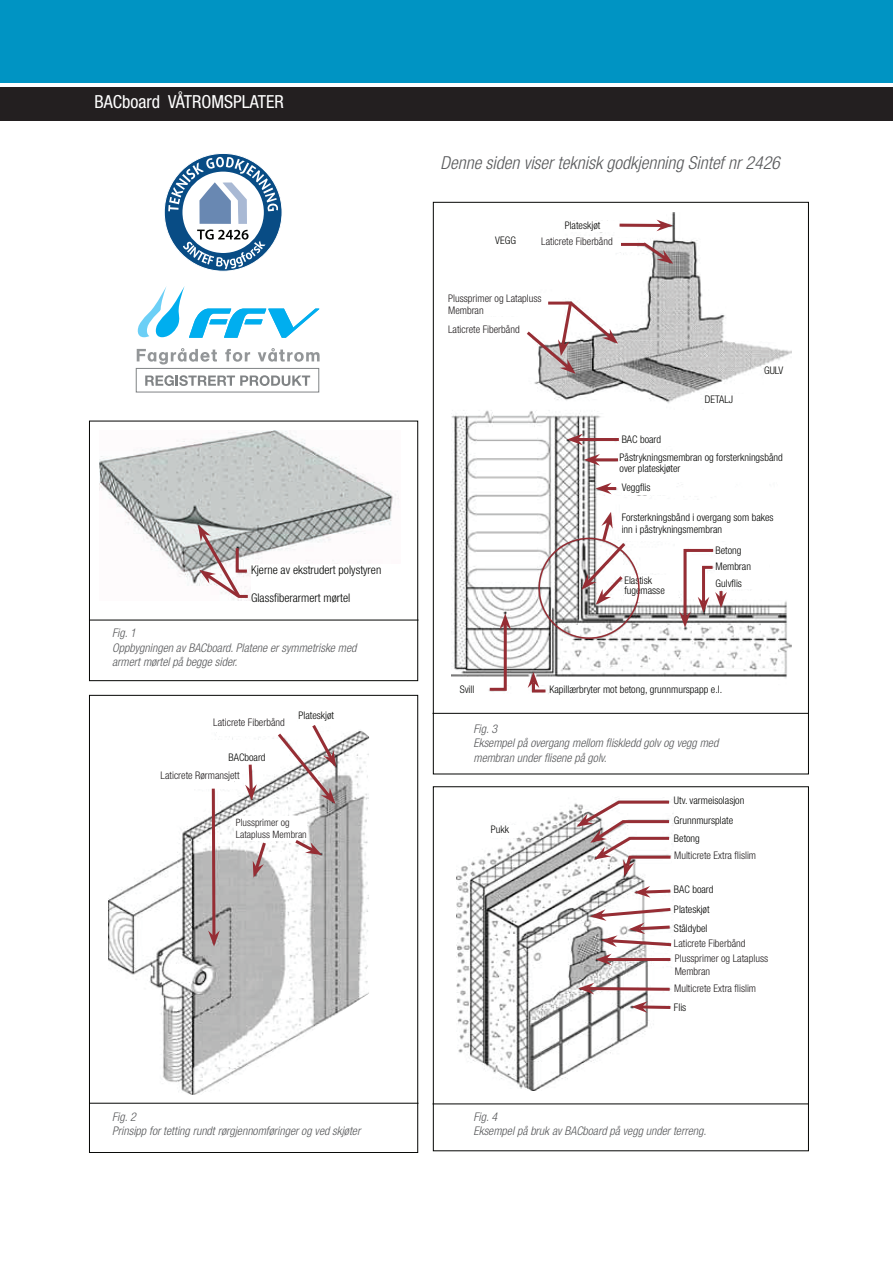
<style>
.page{position:relative;width:893px;height:1263px;background:#fff}
.page>*{position:absolute;margin:0;border:0;box-sizing:border-box;transform-origin:0 0}
.t1{font:condensed 18px "Helvetica Neue LT Std";color:#fff}
.t2{font:italic 300 condensed 17.85px "Helvetica Neue";color:#58595b}
.t3{font:500 15px "Helvetica Neue";color:#fff}
.t4{font:italic 300 condensed 12px/14.4px "Helvetica Neue";color:#58595b}
.t5{font:300 condensed 12px "Helvetica Neue";color:#040503}
.t6{font:300 condensed 10.5px/19.4px "Helvetica Neue";color:#040503}
.t7{font:300 condensed 10.5px/12.6px "Helvetica Neue LT Std";color:#231f20}
.t8{font:300 condensed 10.2px/12.1px "Helvetica Neue LT Std";color:#231f20}
</style>
<div class="page">
<svg style="left:137px;top:286px;width:182px;height:52px"></svg>
<svg style="left:137px;top:348px;width:80px;height:16px"></svg>
<svg style="left:225px;top:349px;width:25px;height:13px"></svg>
<svg style="left:258px;top:348px;width:62px;height:14px"></svg>
<svg style="left:145px;top:375px;width:165px;height:11px"></svg>
<div style="left:136px;top:368px;width:183px;height:24px;border:1px solid #808385"></div>
<svg style="left:168px;top:157px;width:110px;height:112px"></svg>
<img style="left:99px;top:431px;width:300px;height:155px">
<div style="left:251px;top:564px;width:160px;height:55px;background:#fff"></div>
<svg style="left:198px;top:525px;width:52px;height:76px"></svg>
<img style="left:108px;top:730px;width:261px;height:365px">
<div style="left:217px;top:721px;width:74px;height:14px;background:#fff"></div>
<div style="left:229px;top:753px;width:45px;height:15px;background:#fff"></div>
<div style="left:190px;top:774px;width:52px;height:14px;background:#fff"></div>
<div style="left:249px;top:816px;width:52px;height:25px;background:#fff"></div>
<svg style="left:275px;top:725px;width:61px;height:79px"></svg>
<svg style="left:245px;top:764px;width:12px;height:36px"></svg>
<svg style="left:208px;top:788px;width:12px;height:158px"></svg>
<svg style="left:253px;top:841px;width:15px;height:37px"></svg>
<svg style="left:292px;top:837px;width:30px;height:18px"></svg>
<div style="left:89px;top:421px;width:329px;height:260px;border:1px solid #040503"></div>
<hr style="left:89px;top:620px;width:329px;height:1px;background:#040503">
<div style="left:89px;top:695px;width:329px;height:457px;border:1px solid #040503"></div>
<hr style="left:89px;top:1103px;width:329px;height:1px;background:#040503">
<img style="left:452px;top:212px;width:339px;height:482px">
<div style="left:565px;top:221px;width:53px;height:11px;background:#fff"></div>
<div style="left:545px;top:238px;width:91px;height:14px;background:#fff"></div>
<div style="left:451px;top:294px;width:111px;height:17px;background:#fff"></div>
<div style="left:450px;top:317px;width:82px;height:36px;background:#fff"></div>
<div style="left:476px;top:223px;width:65px;height:43px;background:#fff"></div>
<div style="left:705px;top:394px;width:54px;height:23px;background:#fff"></div>
<div style="left:764px;top:366px;width:42px;height:23px;background:#fff"></div>
<hr style="left:620px;top:224px;width:42px;height:3px;background:#962d34">
<svg style="left:656px;top:220px;width:16px;height:11px"></svg>
<svg style="left:640px;top:239px;width:33px;height:25px"></svg>
<hr style="left:621px;top:243px;width:23px;height:3px;background:#962d34">
<svg style="left:523px;top:298px;width:95px;height:76px"></svg>
<hr style="left:577px;top:438px;width:42px;height:3px;background:#962d34">
<svg style="left:567px;top:434px;width:16px;height:11px"></svg>
<hr style="left:594px;top:458px;width:24px;height:3px;background:#962d34">
<svg style="left:584px;top:454px;width:16px;height:12px"></svg>
<svg style="left:596px;top:483px;width:20px;height:11px"></svg>
<svg style="left:581px;top:512px;width:47px;height:93px"></svg>
<svg style="left:679px;top:547px;width:48px;height:81px"></svg>
<svg style="left:487px;top:614px;width:24px;height:78px"></svg>
<svg style="left:528px;top:672px;width:20px;height:22px"></svg>
<div style="left:622px;top:435px;width:53px;height:11px;background:#fff"></div>
<div style="left:620px;top:453px;width:178px;height:29px;background:#fff"></div>
<div style="left:622px;top:483px;width:53px;height:12px;background:#fff"></div>
<div style="left:622px;top:500px;width:155px;height:41px;background:#fff"></div>
<div style="left:715px;top:545px;width:54px;height:44px;background:#fff"></div>
<div style="left:624px;top:575px;width:54px;height:27px;background:#fff"></div>
<div style="left:549px;top:684px;width:229px;height:31px;background:#fff"></div>
<div style="left:460px;top:685px;width:27px;height:12px;background:#fff"></div>
<img style="left:456px;top:797px;width:218px;height:293px">
<div style="left:433px;top:786px;width:376px;height:365px;border:1px solid #040503"></div>
<hr style="left:433px;top:1103px;width:376px;height:1px;background:#040503">
<svg style="left:576px;top:799px;width:97px;height:77px"></svg>
<svg style="left:634px;top:886px;width:39px;height:12px"></svg>
<svg style="left:590px;top:906px;width:84px;height:42px"></svg>
<hr style="left:606px;top:958px;width:64px;height:3px;background:#962d34">
<svg style="left:596px;top:954px;width:16px;height:11px"></svg>
<svg style="left:578px;top:983px;width:94px;height:11px"></svg>
<svg style="left:632px;top:1001px;width:41px;height:12px"></svg>
<div style="left:491px;top:825px;width:27px;height:12px;background:#fff"></div>
<hr style="left:433px;top:713px;width:376px;height:1px;background:#040503">
<div style="left:0;top:87px;width:893px;height:33px;background:#231f20"></div>
<div style="left:0;top:0;width:893px;height:83px;background:#0094c3"></div>
<div style="left:443px;top:289px;width:93px;height:27px;background:#fff"></div>
<div style="left:540px;top:236px;width:74px;height:20px;background:#fff"></div>
<div style="left:212px;top:716px;width:74px;height:16px;background:#fff"></div>
<div style="left:159px;top:770px;width:75px;height:16px;background:#fff"></div>
<div style="left:672px;top:850px;width:75px;height:16px;background:#fff"></div>
<div style="left:672px;top:983px;width:75px;height:15px;background:#fff"></div>
<div style="left:672px;top:938px;width:75px;height:16px;background:#fff"></div>
<div style="left:673px;top:953px;width:88px;height:16px;background:#fff"></div>
<div style="left:234px;top:816px;width:73px;height:24px;background:#fff"></div>
<h3 class="t3" style="left:109px;top:91px;width:206px">BACboard VÅTROMSPLATER</h3>
<h1 class="t1" style="left:95px;top:92px;width:191px">BACboard VÅTROMSPLATER</h1>
<p class="t5" style="left:251px;top:562px;width:132px">Kjerne av ekstrudert polystyren</p>
<p class="t5" style="left:251px;top:591px;width:101px">Glassfiberarmert mørtel</p>
<p class="t4" style="left:112px;top:626px;width:246px">Fig. 1<br>Oppbygningen av BACboard. Platene er symmetriske med armert mørtel på begge sider.</p>
<p class="t6" style="left:298px;top:706px;width:37px">Plateskjøt</p>
<p class="t7" style="left:213px;top:716px;width:73px">Laticrete Fiberbånd</p>
<p class="t6" style="left:217px;top:716px;width:70px">Forsterkningsbånd</p>
<p class="t6" style="left:190px;top:747px;width:77px;line-height:20.5px;text-indent:39px">BACboard<br>Rørmansjett</p>
<p class="t6" style="left:249px;top:815px;width:52px;line-height:10.5px">Påstryknings&shy;membran</p>
<p class="t7" style="left:161px;top:769px;width:81px">Laticrete Rørmansjett</p>
<p class="t8" style="left:236px;top:816px;width:72px">Plussprimer og<br>Latapluss Membran</p>
<p class="t4" style="left:112px;top:1109px;width:250px">Fig. 2<br>Prinsipp for tetting rundt rørgjennomføringer og ved skjøter</p>
<h2 class="t2" style="left:440px;top:153px;width:341px">Denne siden viser teknisk godkjenning Sintef nr 2426</h2>
<p class="t6" style="left:495px;top:230px;width:22px">VEGG</p>
<p class="t6" style="left:545px;top:217px;width:70px;line-height:17.4px;text-indent:20px">Plateskjøt<br>Forsterkningsbånd</p>
<p class="t7" style="left:541px;top:235px;width:73px">Laticrete Fiberbånd</p>
<p class="t6" style="left:451px;top:288px;width:84px">Påstrykningsmembran</p>
<p class="t6" style="left:450px;top:324px;width:70px">Forsterkningsbånd</p>
<p class="t7" style="left:448px;top:291px;width:95px">Plussprimer og Latapluss<br>Membran</p>
<p class="t7" style="left:448px;top:323px;width:73px">Laticrete Fiberbånd</p>
<p class="t6" style="left:705px;top:389px;width:30px">DETALJ</p>
<p class="t6" style="left:764px;top:361px;width:21px">GULV</p>
<p class="t6" style="left:620px;top:431px;width:165px;line-height:17.7px">BAC board<br>Påstrykningsmembran og forsterkningsbånd</p>
<p class="t6" style="left:620px;top:458px;width:62px">over plateskjøter<br>Veggflis</p>
<p class="t6" style="left:622px;top:511px;width:153px;line-height:12.6px">Forsterkningsbånd i overgang som bakes inn i påstrykningsmembran</p>
<p class="t6" style="left:715px;top:542px;width:37px;line-height:16.4px">Betong<br>Membran<br>Gulvflis</p>
<p class="t6" style="left:624px;top:575px;width:42px;line-height:10.5px">Elastisk fugemasse</p>
<p class="t6" style="left:460px;top:680px;width:16px">Svill</p>
<p class="t6" style="left:549px;top:679px;width:174px">Kapillærbryter mot betong, grunnmurspapp e.l.</p>
<p class="t4" style="left:473px;top:721px;width:246px">Fig. 3<br>Eksempel på overgang mellom fliskledd golv og vegg med membran under flisene på golv.</p>
<p class="t6" style="left:491px;top:820px;width:20px">Pukk</p>
<p class="t6" style="left:674px;top:789px;width:72px;line-height:20.9px">Utv. varmeisolasjon<br>Grunnmursplate</p>
<p class="t6" style="left:674px;top:830px;width:27px;line-height:17.9px">Betong<br>Flis im</p>
<p class="t6" style="left:674px;top:880px;width:41px">BAC board<br>Plateskjøt<br>Ståldybel</p>
<p class="t6" style="left:679px;top:937px;width:79px;line-height:15px;text-indent:-5px">Forsterkningsbånd åstrykningsmembran</p>
<p class="t6" style="left:674px;top:978px;width:25px">Flis im<br>Flis</p>
<p class="t7" style="left:674px;top:849px;width:83px">Multicrete Extra flislim</p>
<p class="t7" style="left:674px;top:936px;width:96px;line-height:14.9px">Laticrete Fiberbånd<br>Plussprimer og Latapluss</p>
<p class="t7" style="left:675px;top:965px;width:37px">Membran</p>
<p class="t7" style="left:674px;top:982px;width:83px">Multicrete Extra flislim</p>
<p class="t4" style="left:473px;top:1109px;width:234px">Fig. 4<br>Eksempel på bruk av BACboard på vegg under terreng.</p>
</div>
